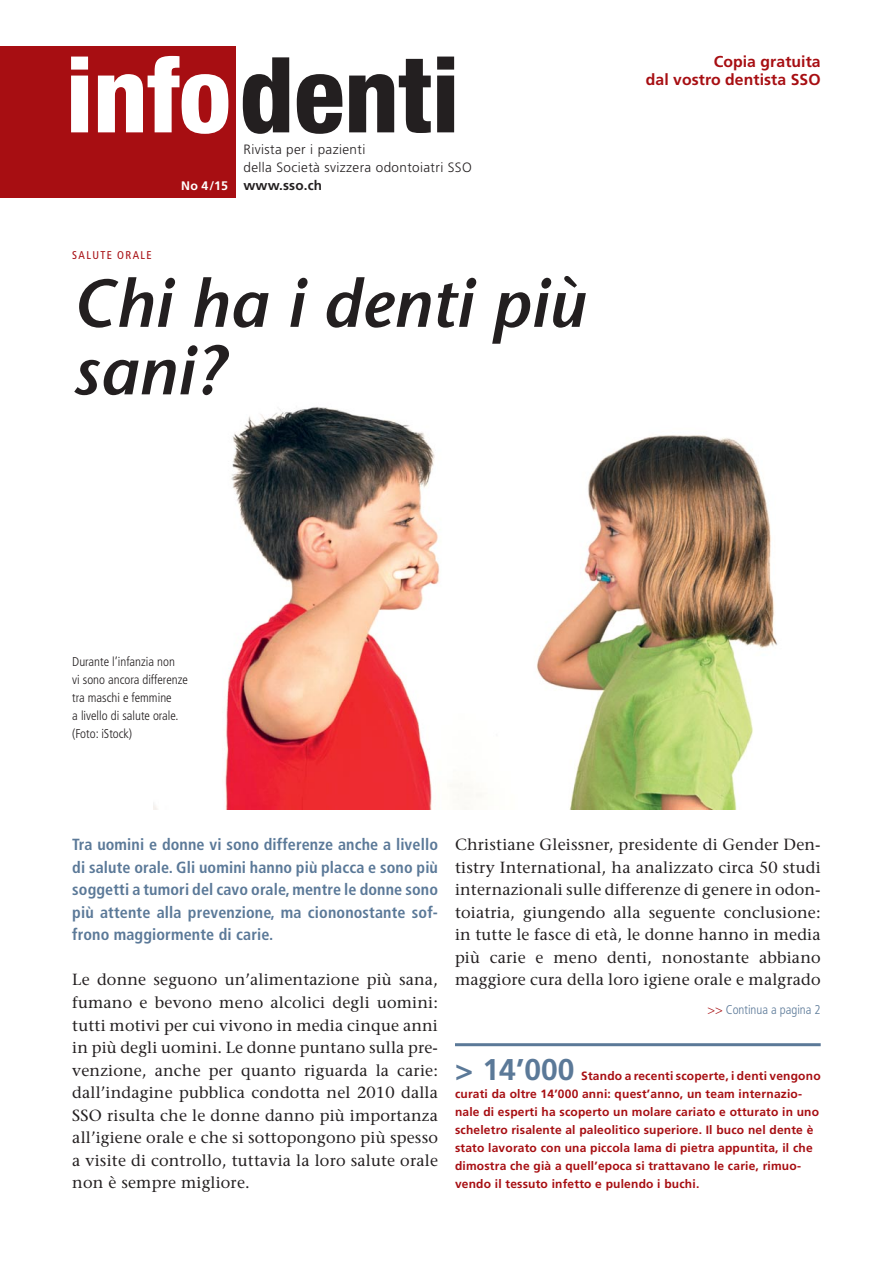
<style>
.page{position:relative;width:893px;height:1263px;background:#fff}
.page>*{position:absolute;margin:0;border:0;box-sizing:border-box;transform-origin:0 0}
.t1{font:800 condensed 105px "Helvetica Neue";color:#231f20}
.t2{font:italic 600 67.5px/67.5px "Stone Sans";color:#231f20}
.t3{font:700 30px "Frutiger";color:#5b7998}
.t4{font:16.2px/22.5px "Stone Serif";letter-spacing:.01em;color:#231f20;text-align:justify}
.t5{font:700 condensed 16.2px/22.5px "Frutiger";letter-spacing:.01em;color:#5b7998;text-align:justify}
.t6{font:700 15.75px/18px "Frutiger";letter-spacing:.005em;color:#a70e12;text-align:right}
.t7{font:300 13.5px "Frutiger";letter-spacing:.03em;color:#231f20}
.t8{font:700 13.5px "Frutiger";letter-spacing:.01em;color:#231f20}
.t9{font:300 condensed 12.75px/18px "Frutiger";color:#231f20}
.t10{font:300 condensed 12.75px "Frutiger";color:#5b7998}
.t11{font:700 12px/18px "Frutiger";letter-spacing:.015em;color:#a70e12}
.t12{font:condensed 11.25px "Frutiger";letter-spacing:.12em;color:#a70e12}
.s1{color:#fff}
.s2{font-size:12.3px;color:#fff}
.s3{color:#a70e12}
</style>
<div class="page">
<img style="left:154px;top:407px;width:623px;height:403px">
<div style="left:0;top:47px;width:236px;height:151px;background:#a70e12"></div>
<hr style="left:455px;top:1043px;width:366px;height:3px;background:#5b7998">
<h1 class="t1" style="left:66px;top:57px;width:395px"><span class="s1">info</span>denti</h1>
<p class="t7" style="left:243px;top:144px;width:123px">Rivista per i pazienti</p>
<p class="t7" style="left:243px;top:162px;width:230px">della Società svizzera odontoiatri SSO</p>
<p class="t8" style="left:181px;top:180px;width:142px"><span class="s2">No 4/15</span> www.sso.ch</p>
<p class="t12" style="left:72px;top:251px;width:81px">SALUTE ORALE</p>
<h2 class="t2" style="left:72px;top:277px;width:514px">Chi ha i denti più sani?</h2>
<p class="t6" style="left:646px;top:54px;width:176px">Copia gratuita<br>dal vostro dentista SSO</p>
<p class="t9" style="left:72px;top:654px;width:117px">Durante l’infanzia non<br>vi sono ancora differenze tra maschi e femmine<br>a livello di salute orale. (Foto: iStock)</p>
<p class="t5" style="left:72px;top:835px;width:367px">Tra uomini e donne vi sono differenze anche a livello di salute orale. Gli uomini hanno più placca e sono più soggetti a tumori del cavo orale, mentre le donne sono più attente alla prevenzione, ma ciononostante sof&shy;frono maggiormente di carie.</p>
<p class="t4" style="left:72px;top:970px;width:367px">Le donne seguono un’alimentazione più sana, fumano e bevono meno alcolici degli uomini: tutti motivi per cui vivono in media cinque anni in più degli uomini. Le donne puntano sulla pre&shy;venzione, anche per quanto riguarda la carie: dall’indagine pubblica condotta nel 2010 dalla SSO risulta che le donne danno più importanza all’igiene orale e che si sottopongono più spesso a visite di controllo, tuttavia la loro salute orale non è sempre migliore.</p>
<p class="t4" style="left:455px;top:835px;width:367px">Christiane Gleissner, presidente di Gender Den&shy;tistry International, ha analizzato circa 50 studi internazionali sulle differenze di genere in odon&shy;toiatria, giungendo alla seguente conclusione: in tutte le fasce di età, le donne hanno in media più carie e meno denti, nonostante abbiano maggiore cura della loro igiene orale e malgrado</p>
<p class="t10" style="left:707px;top:1004px;width:115px"><span class="s3">&gt;&gt;</span> Continua a pagina 2</p>
<h3 class="t3" style="left:455px;top:1057px;width:121px">&gt; 14’000</h3>
<p class="t11" style="left:455px;top:1067px;width:367px;text-indent:126px">Stando a recenti scoperte, i denti vengono curati da oltre 14’000 anni: quest’anno, un team internazio&shy;nale di esperti ha scoperto un molare cariato e otturato in uno scheletro risalente al paleolitico superiore. Il buco nel dente è stato lavorato con una piccola lama di pietra appuntita, il che dimostra che già a quell’epoca si trattavano le carie, rimuo&shy;vendo il tessuto infetto e pulendo i buchi.</p>
</div>
